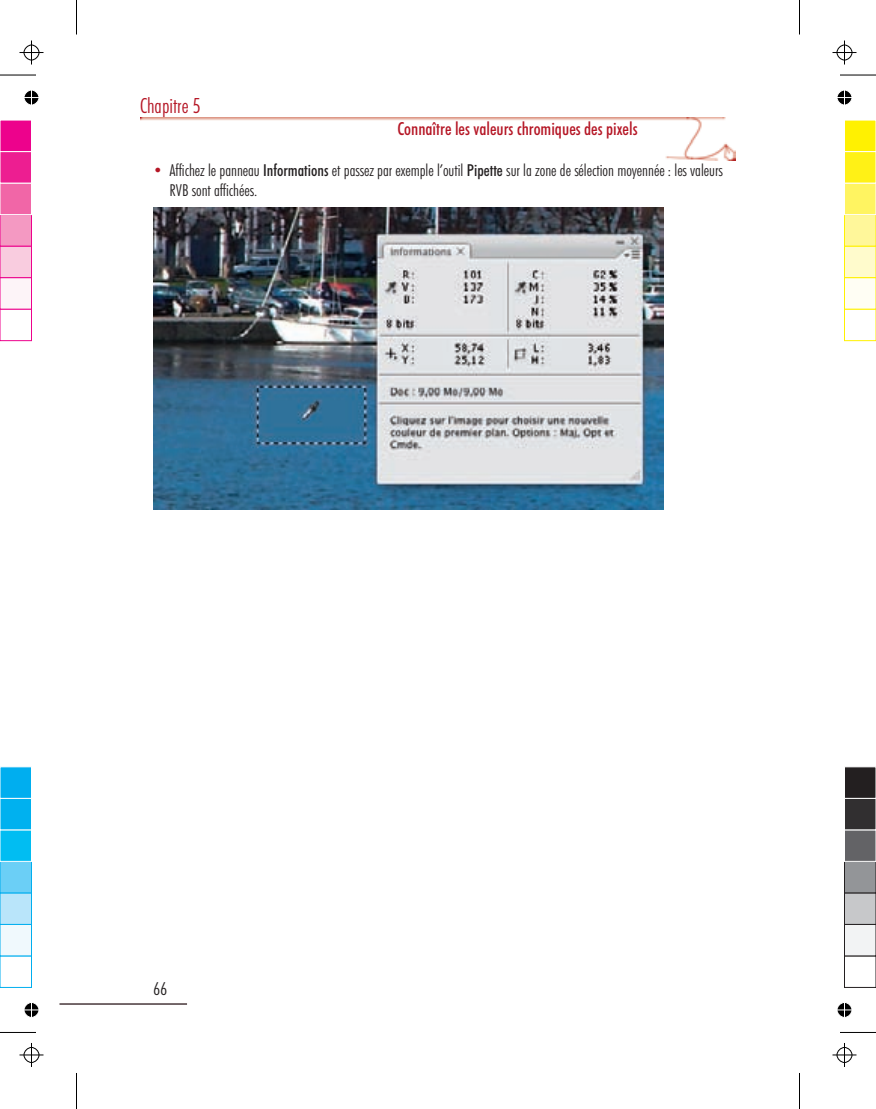
<style>
.page{position:relative;width:876px;height:1109px;background:#fff}
.page>*{position:absolute;margin:0;border:0;box-sizing:border-box;transform-origin:0 0}
.t1{font:21px "Futura Lt Cn BT";color:#b51625}
.t2{font:18px "Futura Md Cn BT";color:#b51625}
.t3{font:18px "Futura Lt Cn BT";color:#231f20}
.t4{font:16.5px/19.2px "Futura Lt Cn BT";color:#231f20}
.s1{font-size:16.2px;color:#b51625}
.s2{font-family:"Futura Md Cn BT"}
</style>
<div class="page">
<hr style="left:59px;top:1003px;width:128px;height:1px;background:#48373a">
<img style="left:141px;top:118px;width:595px;height:42px">
<img style="left:153px;top:207px;width:510px;height:302px">
<hr style="left:0;top:1032px;width:36px;height:1px;background:#000">
<hr style="left:76px;top:1072px;width:1px;height:36px;background:#000">
<hr style="left:0;top:75px;width:36px;height:1px;background:#000">
<hr style="left:76px;top:0;width:1px;height:34px;background:#000">
<hr style="left:840px;top:75px;width:36px;height:1px;background:#000">
<hr style="left:799px;top:0;width:1px;height:34px;background:#000">
<hr style="left:840px;top:1032px;width:36px;height:1px;background:#000">
<hr style="left:799px;top:1072px;width:1px;height:36px;background:#000">
<svg style="left:20px;top:1043px;width:24px;height:23px"></svg>
<svg style="left:20px;top:40px;width:24px;height:24px"></svg>
<svg style="left:832px;top:40px;width:24px;height:24px"></svg>
<svg style="left:832px;top:1043px;width:24px;height:23px"></svg>
<svg style="left:24px;top:1002px;width:15px;height:16px"></svg>
<svg style="left:24px;top:90px;width:15px;height:15px"></svg>
<svg style="left:837px;top:90px;width:15px;height:15px"></svg>
<svg style="left:837px;top:1002px;width:15px;height:16px"></svg>
<div style="left:0;top:955px;width:32px;height:32px;background:#fff;border:1px solid #00aeef"></div>
<div style="left:0;top:924px;width:32px;height:32px;background:#f0f9fd;border:1px solid #00aeef"></div>
<div style="left:0;top:892px;width:32px;height:32px;background:#b9e5fa;border:1px solid #00aeef"></div>
<div style="left:0;top:861px;width:32px;height:32px;background:#6bcff6;border:1px solid #00aeef"></div>
<div style="left:0;top:829px;width:32px;height:32px;background:#01bdf2;border:1px solid #fff"></div>
<div style="left:0;top:798px;width:32px;height:32px;background:#00b1ef;border:1px solid #fff"></div>
<div style="left:0;top:766px;width:32px;height:32px;background:#00aeef;border:1px solid #fff"></div>
<div style="left:0;top:309px;width:32px;height:32px;background:#fff;border:1px solid #ed028c"></div>
<div style="left:0;top:277px;width:32px;height:32px;background:#fdf4f8;border:1px solid #ed028c"></div>
<div style="left:0;top:246px;width:32px;height:32px;background:#f9ccdf;border:1px solid #ed028c"></div>
<div style="left:0;top:214px;width:32px;height:32px;background:#f499c2;border:1px solid #ed028c"></div>
<div style="left:0;top:183px;width:32px;height:32px;background:#f166a7;border:1px solid #fff"></div>
<div style="left:0;top:151px;width:32px;height:32px;background:#ed1e91;border:1px solid #fff"></div>
<div style="left:0;top:120px;width:32px;height:32px;background:#ed028c;border:1px solid #fff"></div>
<div style="left:844px;top:309px;width:32px;height:32px;background:#fff;border:1px solid #fff101"></div>
<div style="left:844px;top:277px;width:32px;height:32px;background:#fffef4;border:1px solid #fff101"></div>
<div style="left:844px;top:246px;width:32px;height:32px;background:#fffbcc;border:1px solid #fff101"></div>
<div style="left:844px;top:214px;width:32px;height:32px;background:#fff79a;border:1px solid #fff101"></div>
<div style="left:844px;top:183px;width:32px;height:32px;background:#fff461;border:1px solid #fff"></div>
<div style="left:844px;top:151px;width:32px;height:32px;background:#fff116;border:1px solid #fff"></div>
<div style="left:844px;top:120px;width:32px;height:32px;background:#fff101;border:1px solid #fff"></div>
<div style="left:844px;top:955px;width:32px;height:32px;background:#fff;border:1px solid #231f20"></div>
<div style="left:844px;top:924px;width:32px;height:32px;background:#f2f3f4;border:1px solid #231f20"></div>
<div style="left:844px;top:892px;width:32px;height:32px;background:#c7c8ca;border:1px solid #231f20"></div>
<div style="left:844px;top:861px;width:32px;height:32px;background:#939598;border:1px solid #231f20"></div>
<div style="left:844px;top:829px;width:32px;height:32px;background:#636366;border:1px solid #fff"></div>
<div style="left:844px;top:798px;width:32px;height:32px;background:#312f30;border:1px solid #fff"></div>
<div style="left:844px;top:766px;width:32px;height:32px;background:#231f20;border:1px solid #fff"></div>
<p class="t1" style="left:140px;top:97px;width:62px">Chapitre 5</p>
<p class="t2" style="left:397px;top:121px;width:242px">Connaître les valeurs chromiques des pixels</p>
<p class="t4" style="left:170px;top:162px;width:555px;text-indent:-17px"><span class="s1">•</span> Affichez le panneau <span class="s2">Informations</span> et passez par exemple l’outil <span class="s2">Pipette</span> sur la zone de sélection moyennée : les valeurs<br>RVB sont affichées.</p>
<p class="t3" style="left:153px;top:980px;width:16px">66</p>
</div>
